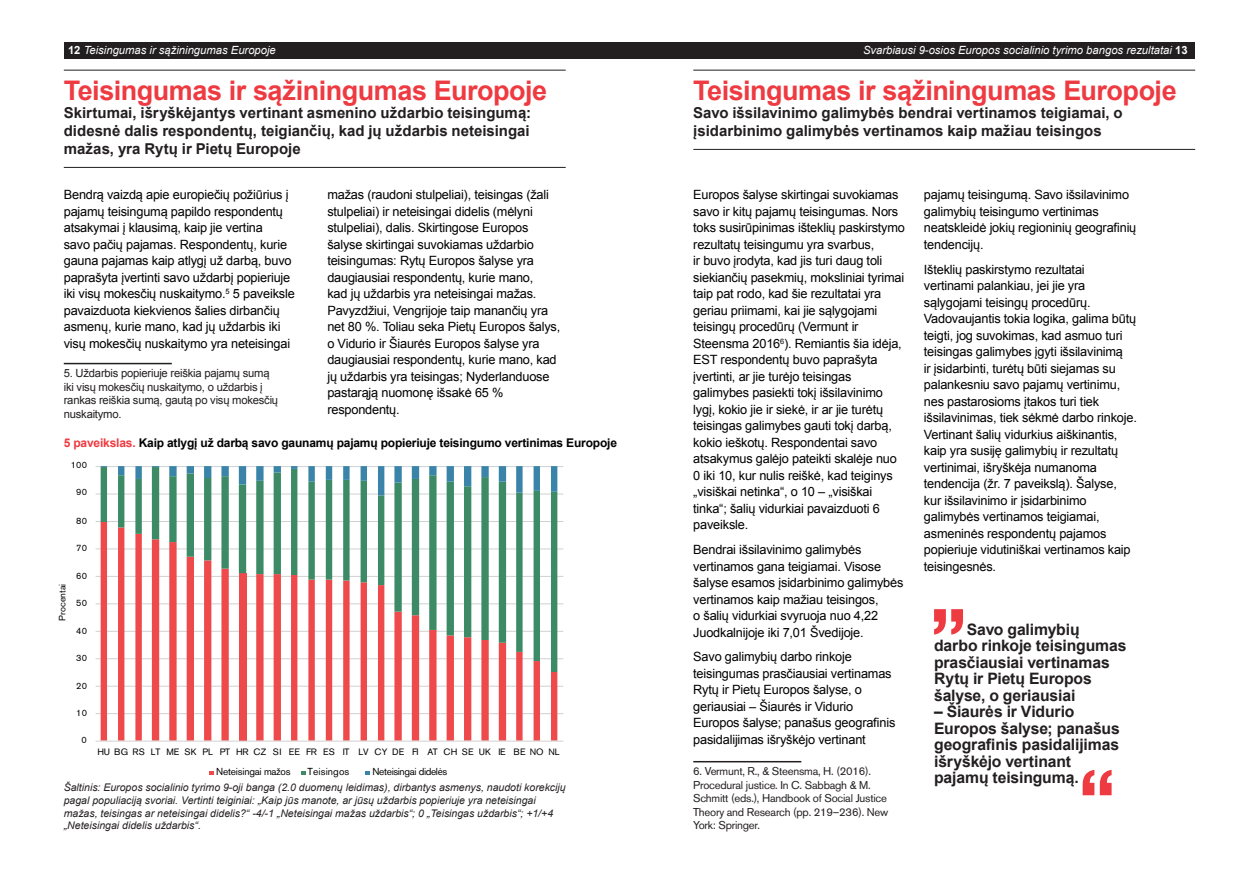
<style>
.page{position:relative;width:1259px;height:893px;background:#fff}
.page>*{position:absolute;margin:0;border:0;box-sizing:border-box;transform-origin:0 0}
.t1{font:700 27px "Arial";letter-spacing:-.02em;color:#ee3a41}
.t2{font:700 15.75px/16.5px "Arial";letter-spacing:-.01em;color:#231f20}
.t3{font:700 15px/18px "Arial";color:#231f20;text-align:justify}
.t4{font:12.75px/16.5px "Arial";letter-spacing:-.015em;color:#000}
.t5{font:700 12px "Arial";letter-spacing:-.015em;color:#000}
.t6{font:11.25px/13.5px "Akzidenz Grotesk BE";letter-spacing:-.02em;color:#231f20}
.t7{font:11.25px/13.5px "Arial";letter-spacing:-.02em;color:#231f20}
.t8{font:italic 11.25px "Arial";color:#fff}
.t9{font:italic 10.5px/12.6px "Arial";color:#231f20}
.t10{font:10.05px "Akzidenz Grotesk BE";letter-spacing:-.02em;color:#000001}
.t11{font:10.05px "Akzidenz Grotesk BE";letter-spacing:.015em;color:#000001}
.t12{font:9.15px "Akzidenz Grotesk BE";color:#000001}
.s1{font-weight:700;font-style:normal}
.s2{color:#ee3a41}
.s3{font-family:"Myriad Pro"}
</style>
<div class="page">
<div style="left:64px;top:43px;width:565px;height:16px;background:#231f20"></div>
<div style="left:629px;top:43px;width:566px;height:16px;background:#231f20"></div>
<hr style="left:64px;top:363px;width:108px;height:1px;background:#231f20">
<hr style="left:64px;top:70px;width:502px;height:1px;background:#231f20">
<hr style="left:64px;top:167px;width:502px;height:1px;background:#231f20">
<hr style="left:693px;top:761px;width:108px;height:1px;background:#231f20">
<hr style="left:96px;top:713px;width:467px;height:1px;background:#cfd1d0">
<hr style="left:96px;top:686px;width:467px;height:1px;background:#cfd1d0">
<hr style="left:96px;top:658px;width:467px;height:1px;background:#cfd1d0">
<hr style="left:96px;top:631px;width:467px;height:1px;background:#cfd1d0">
<hr style="left:96px;top:603px;width:467px;height:1px;background:#cfd1d0">
<hr style="left:96px;top:576px;width:467px;height:1px;background:#cfd1d0">
<hr style="left:96px;top:549px;width:467px;height:1px;background:#cfd1d0">
<hr style="left:96px;top:521px;width:467px;height:1px;background:#cfd1d0">
<hr style="left:96px;top:494px;width:467px;height:1px;background:#cfd1d0">
<hr style="left:96px;top:466px;width:467px;height:1px;background:#cfd1d0">
<svg style="left:101px;top:672px;width:456px;height:69px"></svg>
<svg style="left:101px;top:495px;width:456px;height:177px"></svg>
<svg style="left:101px;top:466px;width:456px;height:29px"></svg>
<hr style="left:96px;top:741px;width:467px;height:1px;background:#cfd1d0">
<svg style="left:209px;top:771px;width:5px;height:4px"></svg>
<svg style="left:301px;top:771px;width:4px;height:4px"></svg>
<svg style="left:365px;top:771px;width:5px;height:4px"></svg>
<svg style="left:934px;top:609px;width:29px;height:26px"></svg>
<svg style="left:1082px;top:770px;width:29px;height:25px"></svg>
<hr style="left:693px;top:70px;width:502px;height:1px;background:#231f20">
<hr style="left:693px;top:149px;width:502px;height:1px;background:#231f20">
<p class="t8" style="left:68px;top:43px;width:209px"><span class="s1">12</span> Teisingumas ir sąžiningumas Europoje</p>
<p class="t8" style="left:863px;top:43px;width:326px">Svarbiausi 9-osios Europos socialinio tyrimo bangos rezultatai <span class="s1">13</span></p>
<h1 class="t1" style="left:64px;top:73px;width:485px">Teisingumas ir sąžiningumas Europoje</h1>
<p class="t3" style="left:64px;top:105px;width:469px">Skirtumai, išryškėjantys vertinant asmenino uždarbio teisingumą: didesnė dalis respondentų, teigiančių, kad jų uždarbis neteisingai mažas, yra Rytų ir Pietų Europoje</p>
<p class="t4" style="left:64px;top:187px;width:232px">Bendrą vaizdą apie europiečių požiūrius į pajamų teisingumą papildo respondentų atsakymai į klausimą, kaip jie vertina<br>savo pačių pajamas. Respondentų, kurie gauna pajamas kaip atlygį už darbą, buvo paprašyta įvertinti savo uždarbį popieriuje iki visų mokesčių nuskaitymo.<sup>5</sup> 5 paveiksle pavaizduota kiekvienos šalies dirbančių asmenų, kurie mano, kad jų uždarbis iki visų mokesčių nuskaitymo yra neteisingai</p>
<p class="t7" style="left:64px;top:366px;width:216px">5. Uždarbis popieriuje reiškia pajamų sumą iki visų mokesčių nuskaitymo, o uždarbis į rankas reiškia sumą, gautą po visų mokesčių nuskaitymo.</p>
<p class="t4" style="left:327px;top:187px;width:234px">mažas (raudoni stulpeliai), teisingas (žali stulpeliai) ir neteisingai didelis (mėlyni stulpeliai), dalis. Skirtingose Europos šalyse skirtingai suvokiamas uždarbio teisingumas: Rytų Europos šalyse yra daugiausiai respondentų, kurie mano,<br>kad jų uždarbis yra neteisingai mažas.<br>Pavyzdžiui, Vengrijoje taip manančių yra net 80 %. Toliau seka Pietų Europos šalys, o Vidurio ir Šiaurės Europos šalyse yra daugiausiai respondentų, kurie mano, kad jų uždarbis yra teisingas; Nyderlanduose pastarąją nuomonę išsakė 65 % respondentų.</p>
<p class="t5" style="left:64px;top:435px;width:555px"><span class="s2">5 paveikslas.</span> Kaip atlygį už darbą savo gaunamų pajamų popieriuje teisingumo vertinimas Europoje</p>
<p class="t12" style="left:71px;top:459px;width:18px">100</p>
<p class="t12" style="left:76px;top:487px;width:12px">90</p>
<p class="t12" style="left:76px;top:515px;width:12px">80</p>
<p class="t12" style="left:76px;top:543px;width:12px">70</p>
<p class="t12" style="left:57px;top:621px;width:38px;rotate:-90deg">Procentai</p>
<p class="t12" style="left:76px;top:570px;width:12px">60</p>
<p class="t12" style="left:76px;top:597px;width:12px">50</p>
<p class="t12" style="left:76px;top:625px;width:12px">40</p>
<p class="t12" style="left:76px;top:652px;width:12px">30</p>
<p class="t12" style="left:76px;top:680px;width:12px">20</p>
<p class="t12" style="left:76px;top:707px;width:12px">10</p>
<p class="t12" style="left:81px;top:735px;width:7px">0</p>
<p class="t12" style="left:97px;top:747px;width:464px">HU BG RS LT ME SK PL PT HR CZ SI EE FR ES IT LV CY DE FI AT CH SE UK IE BE NO NL</p>
<p class="t10" style="left:216px;top:766px;width:76px">Neteisingai mažos</p>
<p class="t11" style="left:307px;top:766px;width:43px">Teisingos</p>
<p class="t10" style="left:372px;top:766px;width:76px">Neteisingai didel<span class="s3">ė</span>s</p>
<p class="t9" style="left:64px;top:782px;width:503px">Šaltinis: Europos socialinio tyrimo 9-oji banga (2.0 duomenų leidimas), dirbantys asmenys, naudoti korekcijų pagal populiaciją svoriai. Vertinti teiginiai: „Kaip jūs manote, ar jūsų uždarbis popieriuje yra neteisingai mažas, teisingas ar neteisingai didelis?“ -4/-1 „Neteisingai mažas uždarbis“; 0 „Teisingas uždarbis“; +1/+4 „Neteisingai didelis uždarbis“.</p>
<h1 class="t1" style="left:693px;top:73px;width:485px">Teisingumas ir sąžiningumas Europoje</h1>
<p class="t3" style="left:693px;top:105px;width:431px">Savo išsilavinimo galimybės bendrai vertinamos teigiamai, o įsidarbinimo galimybės vertinamos kaip mažiau teisingos</p>
<p class="t4" style="left:693px;top:187px;width:213px">Europos šalyse skirtingai suvokiamas savo ir kitų pajamų teisingumas. Nors toks susirūpinimas išteklių paskirstymo rezultatų teisingumu yra svarbus,<br>ir buvo įrodyta, kad jis turi daug toli siekiančių pasekmių, moksliniai tyrimai taip pat rodo, kad šie rezultatai yra geriau priimami, kai jie sąlygojami teisingų procedūrų (Vermunt ir Steensma 2016<sup>6</sup>). Remiantis šia idėja, EST respondentų buvo paprašyta įvertinti, ar jie turėjo teisingas galimybes pasiekti tokį išsilavinimo lygį, kokio jie ir siekė, ir ar jie turėtų teisingas galimybes gauti tokį darbą, kokio ieškotų. Respondentai savo atsakymus galėjo pateikti skalėje nuo 0 iki 10, kur nulis reiškė, kad teiginys „visiškai netinka“, o 10 – „visiškai tinka“; šalių vidurkiai pavaizduoti 6 paveiksle.</p>
<p class="t4" style="left:693px;top:541px;width:212px">Bendrai išsilavinimo galimybės vertinamos gana teigiamai. Visose šalyse esamos įsidarbinimo galimybės vertinamos kaip mažiau teisingos,<br>o šalių vidurkiai svyruoja nuo 4,22<br>Juodkalnijoje iki 7,01 Švedijoje.</p>
<p class="t4" style="left:693px;top:649px;width:204px">Savo galimybių darbo rinkoje teisingumas prasčiausiai vertinamas Rytų ir Pietų Europos šalyse, o geriausiai – Šiaurės ir Vidurio Europos šalyse; panašus geografinis pasidalijimas išryškėjo vertinant</p>
<p class="t6" style="left:693px;top:764px;width:197px">6. Vermunt, R., &amp; Steensma, H. (2016).<br>Procedural justice. In C. Sabbagh &amp; M.<br>Schmitt (eds.), Handbook of Social Justice Theory and Research (pp. 219–236). New York: Springer.</p>
<p class="t4" style="left:924px;top:187px;width:214px">pajamų teisingumą. Savo išsilavinimo galimybių teisingumo vertinimas neatskleidė jokių regioninių geografinių tendencijų.</p>
<p class="t4" style="left:924px;top:261px;width:214px">Išteklių paskirstymo rezultatai vertinami palankiau, jei jie yra sąlygojami teisingų procedūrų.<br>Vadovaujantis tokia logika, galima būtų teigti, jog suvokimas, kad asmuo turi teisingas galimybes įgyti išsilavinimą<br>ir įsidarbinti, turėtų būti siejamas su palankesniu savo pajamų vertinimu, nes pastarosioms įtakos turi tiek išsilavinimas, tiek sėkmė darbo rinkoje.<br>Vertinant šalių vidurkius aiškinantis, kaip yra susiję galimybių ir rezultatų vertinimai, išryškėja numanoma tendencija (žr. 7 paveikslą). Šalyse, kur išsilavinimo ir įsidarbinimo galimybės vertinamos teigiamai, asmeninės respondentų pajamos popieriuje vidutiniškai vertinamos kaip teisingesnės.</p>
<p class="t2" style="left:934px;top:621px;width:194px;text-indent:33px">Savo galimybių darbo rinkoje teisingumas prasčiausiai vertinamas<br>Rytų ir Pietų Europos šalyse, o geriausiai</p>
<p class="t2" style="left:934px;top:704px;width:187px">– Šiaurės ir Vidurio<br>Europos šalyse; panašus geografinis pasidalijimas išryškėjo vertinant pajamų teisingumą.</p>
</div>
